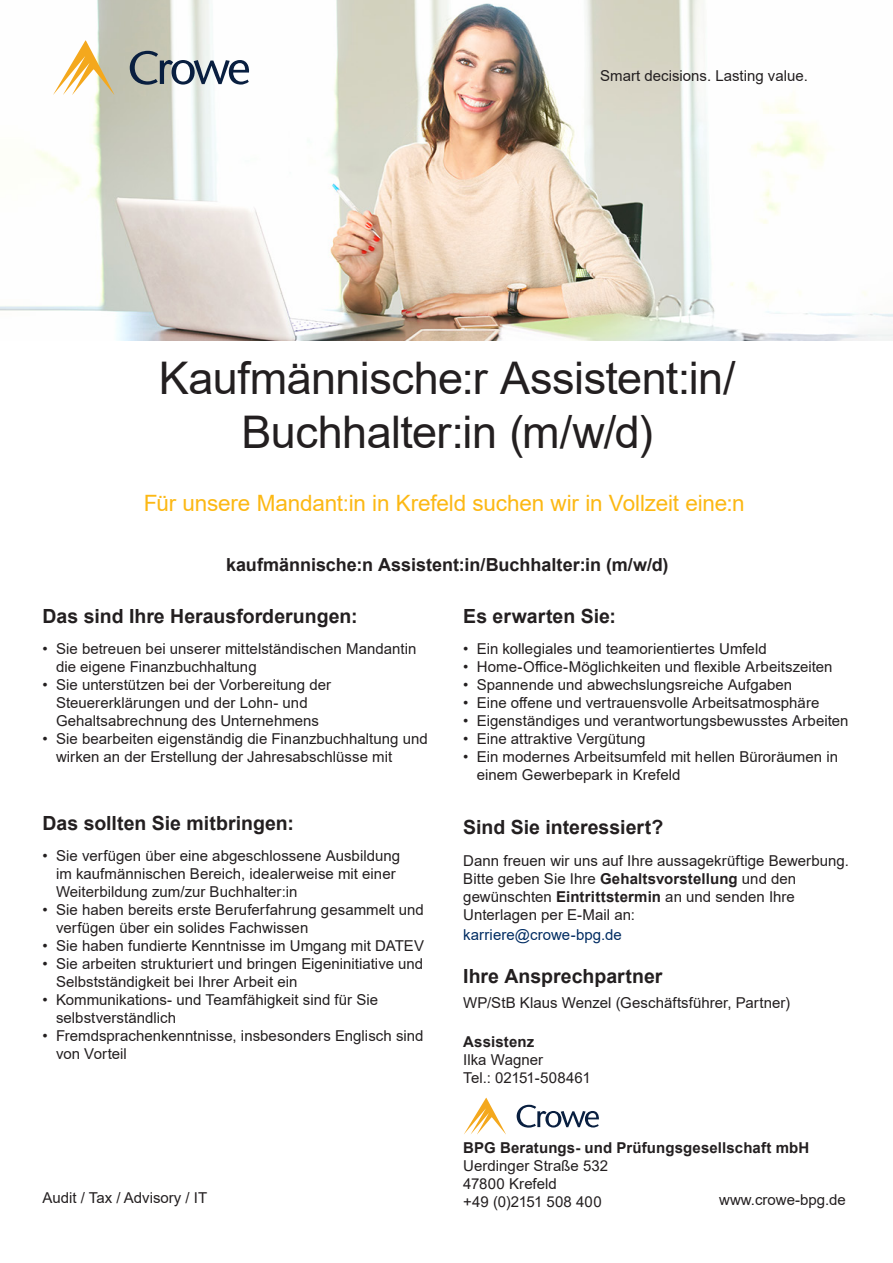
<style>
.page{position:relative;width:893px;height:1263px;background:#fff}
.page>*{position:absolute;margin:0;border:0;box-sizing:border-box;transform-origin:0 0}
.t1{font:45px/54px "Arial";letter-spacing:-.01em;color:#231f20;text-align:center}
.Disclaimer{font:22.5px "Arial";letter-spacing:-.01em;color:#fcb814}
.Body_Copy{font:700 19.5px "Arial";color:#231f20}
.Bulleted_List{font:700 19.5px "Arial";color:#231f20}
.Lead-In_Intro_Copy{font:700 18px "Arial";color:#231f20}
.Bulleted_List-2{font:15px/18px "Arial";letter-spacing:.005em;color:#231f20}
.Body_Copy-2{font:15px/18px "Arial";letter-spacing:.005em;color:#231f20}
.Subhead_C{font:15px "Arial";letter-spacing:.005em;color:#231f20}
.Bulleted_List-3{font:15px "Arial";letter-spacing:.005em;color:#002c62}
.s1{font-weight:700}
</style>
<div class="page">
<img style="left:0;top:0;width:893px;height:340px">
<svg style="left:130px;top:51px;width:119px;height:34px"></svg>
<svg style="left:53px;top:40px;width:61px;height:55px"></svg>
<svg style="left:517px;top:1105px;width:82px;height:22px"></svg>
<svg style="left:464px;top:1098px;width:42px;height:36px"></svg>
<p class="Bulleted_List-2" style="left:600px;top:66px;width:209px">Smart decisions. Lasting value.</p>
<p class="t1" style="left:159px;top:351px;width:578px">Kaufmännische:r Assistent:in/<br>Buchhalter:in (m/w/d)</p>
<p class="Disclaimer" style="left:144px;top:488px;width:603px">Für unsere Mandant:in in Krefeld suchen wir in Vollzeit eine:n</p>
<p class="Lead-In_Intro_Copy" style="left:226px;top:552px;width:444px">kaufmännische:n Assistent:in/Buchhalter:in (m/w/d)</p>
<p class="Body_Copy" style="left:43px;top:602px;width:316px">Das sind Ihre Herausforderungen:</p>
<p class="Bulleted_List-2" style="left:56px;top:640px;width:362px;text-indent:-14px">• Sie betreuen bei unserer mittelständischen Mandantin die eigene Finanzbuchhaltung</p>
<p class="Bulleted_List-2" style="left:56px;top:676px;width:277px;text-indent:-14px">• Sie unterstützen bei der Vorbereitung der<br>Steuererklärungen und der Lohn- und<br>Gehaltsabrechnung des Unternehmens</p>
<p class="Bulleted_List-2" style="left:56px;top:730px;width:373px;text-indent:-14px">• Sie bearbeiten eigenständig die Finanzbuchhaltung und wirken an der Erstellung der Jahresabschlüsse mit</p>
<p class="Body_Copy" style="left:463px;top:602px;width:154px">Es erwarten Sie:</p>
<p class="Bulleted_List-2" style="left:463px;top:640px;width:305px">• Ein kollegiales und teamorientiertes Umfeld</p>
<p class="Bulleted_List-2" style="left:463px;top:658px;width:371px">• Home-Office-Möglichkeiten und flexible Arbeitszeiten</p>
<p class="Bulleted_List-2" style="left:463px;top:676px;width:330px">• Spannende und abwechslungsreiche Aufgaben</p>
<p class="Bulleted_List-2" style="left:463px;top:694px;width:358px">• Eine offene und vertrauensvolle Arbeitsatmosphäre</p>
<p class="Bulleted_List-2" style="left:463px;top:712px;width:387px">• Eigenständiges und verantwortungsbewusstes Arbeiten</p>
<p class="Bulleted_List-2" style="left:463px;top:730px;width:184px">• Eine attraktive Vergütung</p>
<p class="Bulleted_List-2" style="left:477px;top:748px;width:363px;text-indent:-14px">• Ein modernes Arbeitsumfeld mit hellen Büroräumen in einem Gewerbepark in Krefeld</p>
<p class="Body_Copy" style="left:463px;top:814px;width:201px">Sind Sie interessiert?</p>
<p class="Bulleted_List-2" style="left:463px;top:851px;width:387px">Dann freuen wir uns auf Ihre aussagekrüftige Bewerbung.<br>Bitte geben Sie Ihre <span class="s1">Gehaltsvorstellung</span> und den gewünschten <span class="s1">Eintrittstermin</span> an und senden Ihre Unterlagen per E-Mail an:</p>
<p class="Bulleted_List-3" style="left:463px;top:924px;width:160px">karriere@crowe-bpg.de</p>
<p class="Bulleted_List" style="left:463px;top:962px;width:201px">Ihre Ansprechpartner</p>
<p class="Subhead_C" style="left:463px;top:992px;width:328px">WP/StB Klaus Wenzel (Geschäftsführer, Partner)</p>
<p class="Body_Copy-2" style="left:463px;top:1033px;width:129px"><span class="s1">Assistenz<br></span>Ilka Wagner<br>Tel.: 02151-508461</p>
<p class="Body_Copy" style="left:43px;top:809px;width:253px">Das sollten Sie mitbringen:</p>
<p class="Bulleted_List-2" style="left:56px;top:847px;width:346px;text-indent:-14px">• Sie verfügen über eine abgeschlossene Ausbildung im kaufmännischen Bereich, idealerweise mit einer<br>Weiterbildung zum/zur Buchhalter:in</p>
<p class="Bulleted_List-2" style="left:56px;top:901px;width:369px;text-indent:-14px">• Sie haben bereits erste Beruferfahrung gesammelt und verfügen über ein solides Fachwissen</p>
<p class="Bulleted_List-2" style="left:43px;top:937px;width:383px">• Sie haben fundierte Kenntnisse im Umgang mit DATEV</p>
<p class="Bulleted_List-2" style="left:56px;top:955px;width:369px;text-indent:-14px">• Sie arbeiten strukturiert und bringen Eigeninitiative und<br>Selbstständigkeit bei Ihrer Arbeit ein</p>
<p class="Bulleted_List-2" style="left:56px;top:991px;width:324px;text-indent:-14px">• Kommunikations- und Teamfähigkeit sind für Sie selbstverständlich</p>
<p class="Bulleted_List-2" style="left:56px;top:1027px;width:369px;text-indent:-14px">• Fremdsprachenkenntnisse, insbesonders Englisch sind von Vorteil</p>
<p class="Body_Copy-2" style="left:463px;top:1139px;width:348px"><span class="s1">BPG Beratungs- und Prüfungsgesellschaft mbH<br></span>Uerdinger Straße 532<br>47800 Krefeld<br>+49 (0)2151 508 400</p>
<p class="Bulleted_List-2" style="left:43px;top:1188px;width:166px">Audit / Tax / Advisory / IT</p>
<p class="Bulleted_List-2" style="left:719px;top:1190px;width:128px">www.crowe-bpg.de</p>
</div>
